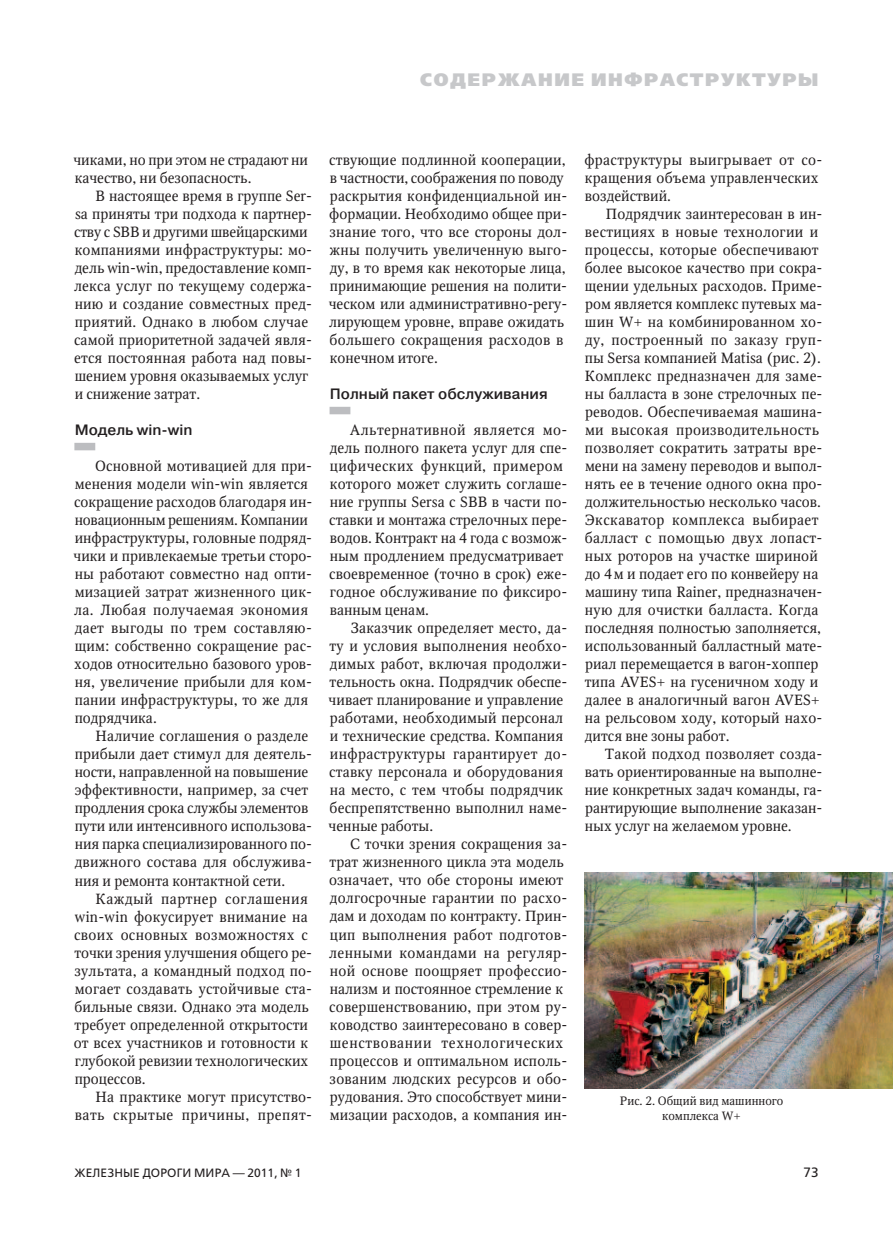
<style>
.page{position:relative;width:893px;height:1234px;background:#fff}
.page>*{position:absolute;margin:0;border:0;box-sizing:border-box;transform-origin:0 0}
.t1{font:800 18px "Free Set";letter-spacing:.09em;color:#c7c8ca}
.t2{font:500 15px "Pragmatica";color:#231f20}
.t3{font:14.7px/18px "Octava";letter-spacing:.01em;color:#231f20}
.t4{font:13.5px "Free Set";color:#231f20}
.t5{font:12px/15px "Octava";color:#231f20;text-align:center}
.t6{font:12px "Free Set";letter-spacing:.01em;color:#231f20}
</style>
<div class="page">
<div style="left:74px;top:442px;width:21px;height:8px;background:#bcbdc0"></div>
<div style="left:330px;top:406px;width:20px;height:8px;background:#bcbdc0"></div>
<img style="left:585px;top:872px;width:308px;height:215px">
<p class="t1" style="left:420px;top:68px;width:400px">Содержание инфраструктуры</p>
<p class="t3" style="left:74px;top:151px;width:236px">чиками, но при этом не страдают ни качество, ни безопасность.</p>
<p class="t3" style="left:74px;top:187px;width:240px;text-indent:22px">В настоящее время в группе Ser‑ sa приняты три подхода к партнер‑ ству с SBB и другими швейцарскими компаниями инфраструктуры: мо‑ дель win-win, предоставление комп&shy;лекса услуг по текущему содержа‑ нию и создание совместных пред‑ приятий. Однако в любом случае самой приоритетной задачей явля‑ ется постоянная работа над повы‑ шением уровня оказываемых услуг и снижение затрат.</p>
<p class="t2" style="left:75px;top:420px;width:119px">Модель win-win</p>
<p class="t3" style="left:74px;top:457px;width:240px;text-indent:22px">Основной мотивацией для при‑ менения модели win-win является сокращение расходов благодаря ин‑ новационным решениям. Компании инфраструктуры, головные подряд‑ чики и привлекаемые третьи сторо‑ ны работают совместно над опти‑ мизацией затрат жизненного цик‑ ла. Любая получаемая экономия дает выгоды по трем составляю‑ щим: собственно сокращение рас‑ ходов относительно базового уров‑ ня, увеличение прибыли для ком‑ пании инфраструктуры, то же для подрядчика.</p>
<p class="t3" style="left:75px;top:727px;width:239px;text-indent:21px">Наличие соглашения о разделе прибыли дает стимул для деятель‑ ности, направленной на повышение эффективности, например, за счет продления срока службы элементов пути или интенсивного использова‑ ния парка специализированного по‑ движного состава для обслужива‑ ния и ремонта контактной сети.</p>
<p class="t3" style="left:74px;top:889px;width:240px;text-indent:22px">Каждый партнер соглашения win-win фокусирует внимание на своих основных возможностях с точки зрения улучшения общего ре‑ зультата, а командный подход по‑ могает создавать устойчивые ста‑ бильные связи. Однако эта модель требует определенной открытости от всех участников и готовности к глубокой ревизии технологических процессов.</p>
<p class="t3" style="left:75px;top:1087px;width:239px;text-align:right">На практике могут присутство‑ вать скрытые причины, препят‑</p>
<p class="t3" style="left:329px;top:151px;width:240px">ствующие подлинной кооперации, в частности, соображения по поводу раскрытия конфиденциальной ин‑ формации. Необходимо общее при‑ знание того, что все стороны дол‑ жны получить увеличенную выго‑ ду, в то время как некоторые лица, принимающие решения на полити‑ ческом или административно-регу‑ лирующем уровне, вправе ожидать большего сокращения расходов в конечном итоге.</p>
<p class="t2" style="left:330px;top:384px;width:219px">Полный пакет обслуживания</p>
<p class="t3" style="left:329px;top:421px;width:240px;text-indent:21px">Альтернативной является мо‑ дель полного пакета услуг для спе‑ цифических функций, примером которого может служить соглаше‑ ние группы Sersa с SBB в части по‑ ставки и монтажа стрелочных пере‑ водов. Контракт на 4 года с возмож‑ ным продлением предусматривает своевременное (точно в срок) еже‑ годное обслуживание по фиксиро‑ ванным ценам.</p>
<p class="t3" style="left:329px;top:619px;width:240px;text-indent:22px">Заказчик определяет место, да‑ ту и условия выполнения необхо‑ димых работ, включая продолжи‑ тельность окна. Подрядчик обеспе‑ чивает планирование и управление работами, необходимый персонал и технические средства. Компания инфраструктуры гарантирует до‑ ставку персонала и оборудования на место, с тем чтобы подрядчик беспрепятственно выполнил наме‑ ченные работы.</p>
<p class="t3" style="left:329px;top:835px;width:240px;text-indent:21px">С точки зрения сокращения за‑ трат жизненного цикла эта модель означает, что обе стороны имеют долгосрочные гарантии по расхо‑ дам и доходам по контракту. Прин‑ цип выполнения работ подготов‑ ленными командами на регуляр‑ ной основе поощряет профессио‑ нализм и постоянное стремление к совершенствованию, при этом ру‑ ководство заинтересовано в совер‑ шенствовании технологических процессов и оптимальном исполь‑ зованим людских ресурсов и обо‑ рудования. Это способствует мини‑ мизации расходов, а компания ин‑</p>
<p class="t3" style="left:584px;top:151px;width:240px">фраструктуры выигрывает от со‑ кращения объема управленческих воздействий.</p>
<p class="t3" style="left:585px;top:205px;width:239px;text-indent:21px">Подрядчик заинтересован в ин‑ вестициях в новые технологии и процессы, которые обеспечивают более высокое качество при сокра‑ щении удельных расходов. Приме‑ ром является комплекс путевых ма‑ шин W+ на комбинированном хо‑ ду, построенный по заказу груп‑ пы Sersa компанией Matisa (рис. 2).<br>Комплекс предназначен для заме‑ ны балласта в зоне стрелочных пе‑ реводов. Обеспечиваемая машина‑ ми высокая производительность позволяет сократить затраты вре‑ мени на замену переводов и выпол‑ нять ее в течение одного окна про‑ должительностью несколько часов.<br>Экскаватор комплекса выбирает балласт с помощью двух лопаст‑ ных роторов на участке шириной до 4м и подает его по конвейеру на машину типа Rainer, предназначен‑ ную для очистки балласта. Когда последняя полностью заполняется, использованный балластный мате‑ риал перемещается в вагон-хоппер типа AVES+ на гусеничном ходу и далее в аналогичный вагон AVES+ на рельсовом ходу, который нахо‑ дится вне зоны работ.</p>
<p class="t3" style="left:585px;top:744px;width:239px;text-align:justify;text-indent:20px">Такой подход позволяет созда‑ вать ориентированные на выполне‑ ние конкретных задач команды, га‑ рантирующие выполнение заказан‑ ных услуг на желаемом уровне.</p>
<p class="t5" style="left:620px;top:1092px;width:165px">Рис. 2. Общий вид машинного комплекса W+</p>
<p class="t6" style="left:74px;top:1165px;width:229px">Железные дороги мира — 2011, № 1</p>
<p class="t4" style="left:804px;top:1163px;width:17px">73</p>
</div>
